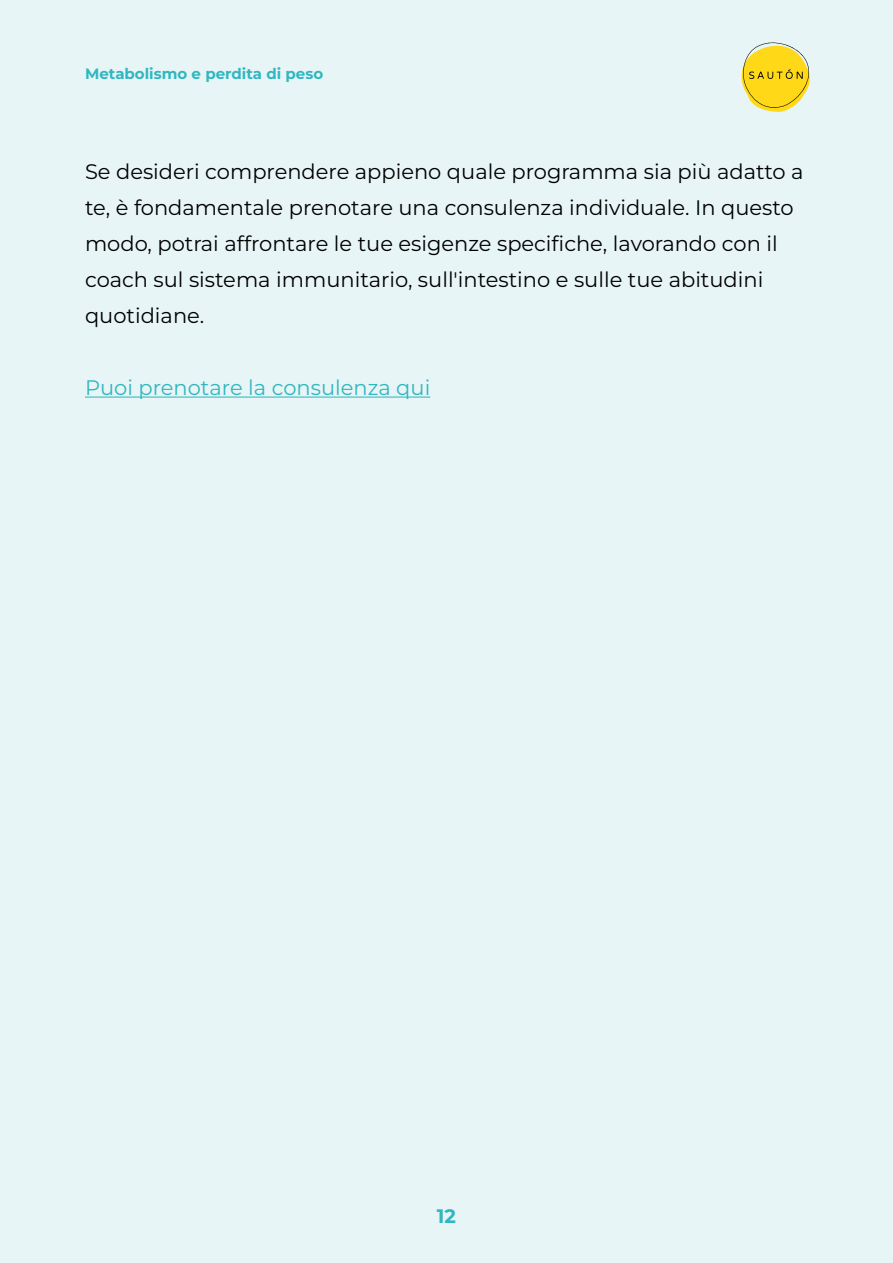
<style>
.page{position:relative;width:893px;height:1263px;background:#e8f5f6}
.page>*{position:absolute;margin:0;border:0;box-sizing:border-box;transform-origin:0 0}
.t1{font:21px/36px "Montserrat";color:#000}
.t2{font:21px "Montserrat";color:#30b7c0}
.t3{font:700 19.5px "Montserrat";color:#30b7c0}
.t4{font:700 15px "Montserrat";color:#30b7c0}
</style>
<div class="page">
<hr style="left:85px;top:397px;width:345px;height:1px;background:#30b7c0">
<svg style="left:741px;top:42px;width:69px;height:70px"></svg>
<p class="t4" style="left:85px;top:64px;width:240px">Metabolismo e perdita di peso</p>
<p class="t1" style="left:85px;top:153px;width:720px">Se desideri comprendere appieno quale programma sia più adatto a te, è fondamentale prenotare una consulenza individuale. In questo modo, potrai affrontare le tue esigenze specifiche, lavorando con il coach sul sistema immunitario, sull'intestino e sulle tue abitudini quotidiane.</p>
<p class="t2" style="left:85px;top:373px;width:347px">Puoi prenotare la consulenza qui</p>
<p class="t3" style="left:437px;top:1202px;width:21px">12</p>
</div>
